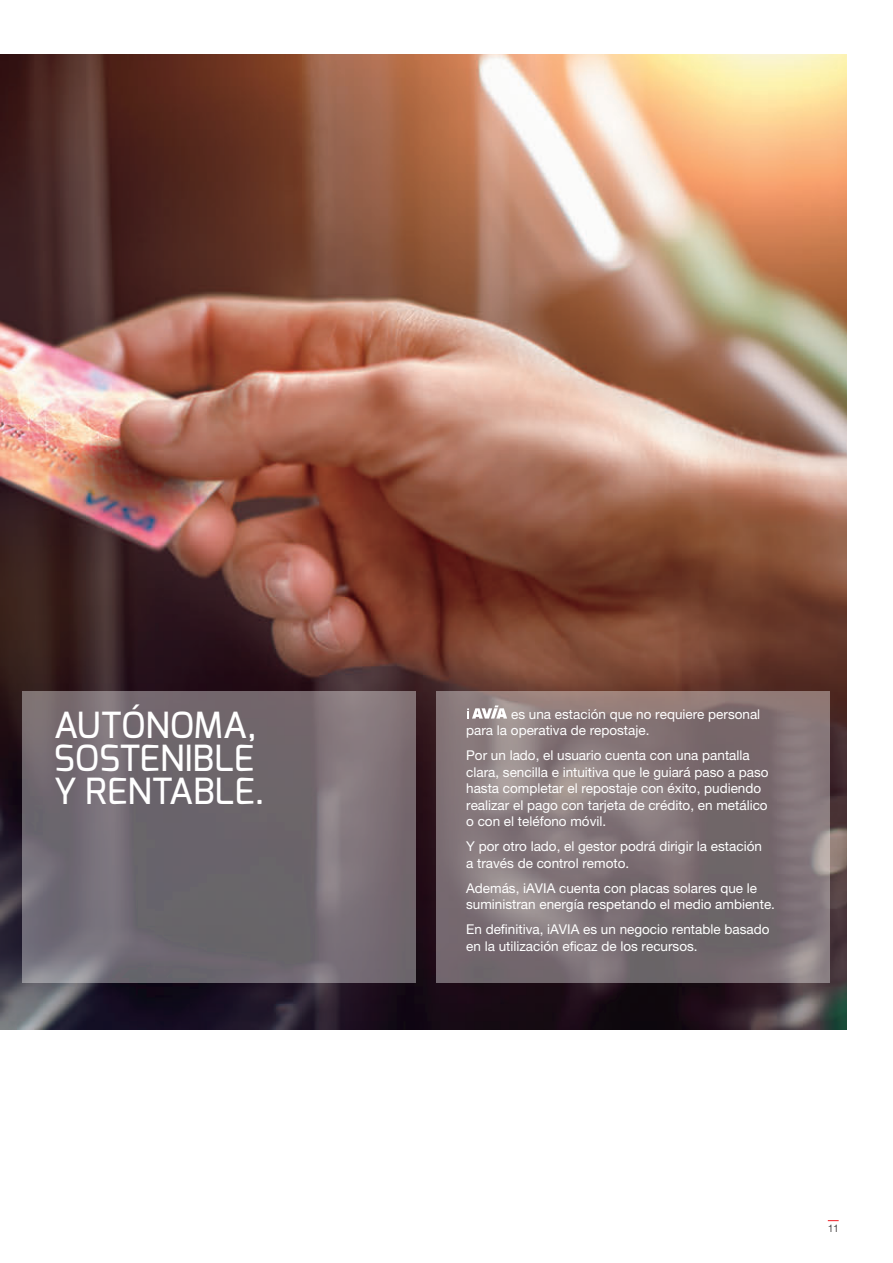
<style>
.page{position:relative;width:893px;height:1263px;background:#fff}
.page>*{position:absolute;margin:0;border:0;box-sizing:border-box;transform-origin:0 0}
.t1{font:500 36px/33px "Exo";color:#fff;text-align:justify}
.t2{font:13.5px/16.5px "Helvetica Neue LT Pro";color:#fff}
.t3{font:300 10.5px "Helvetica Neue LT Pro";color:#231f20}
</style>
<div class="page">
<img style="left:0;top:54px;width:846px;height:976px">
<svg style="left:23px;top:691px;width:393px;height:292px;background:#736b71"></svg>
<svg style="left:436px;top:691px;width:394px;height:292px;background:#817477"></svg>
<svg style="left:467px;top:705px;width:40px;height:14px"></svg>
<h1 class="t1" style="left:54px;top:708px;width:205px">AUTÓNOMA, SOSTENIBLE Y RENTABLE</h1>
<h1 class="t1" style="left:255px;top:774px;width:11px">.</h1>
<p class="t2" style="left:466px;top:705px;width:296px;text-indent:45px">es una estación que no requiere personal para la operativa de repostaje.</p>
<p class="t2" style="left:466px;top:747px;width:304px">Por un lado, el usuario cuenta con una pantalla clara, sencilla e intuitiva que le guiará paso a paso hasta completar el repostaje con éxito, pudiendo realizar el pago con tarjeta de crédito, en metálico o con el teléfono móvil.</p>
<p class="t2" style="left:466px;top:838px;width:297px">Y por otro lado, el gestor podrá dirigir la estación a través de control remoto.</p>
<p class="t2" style="left:466px;top:879px;width:310px">Además, iAVIA cuenta con placas solares que le suministran energía respetando el medio ambiente.</p>
<p class="t2" style="left:466px;top:921px;width:305px">En definitiva, iAVIA es un negocio rentable basado en la utilización eficaz de los recursos.</p>
<p class="t3" style="left:828px;top:1222px;width:13px">11</p>
</div>
